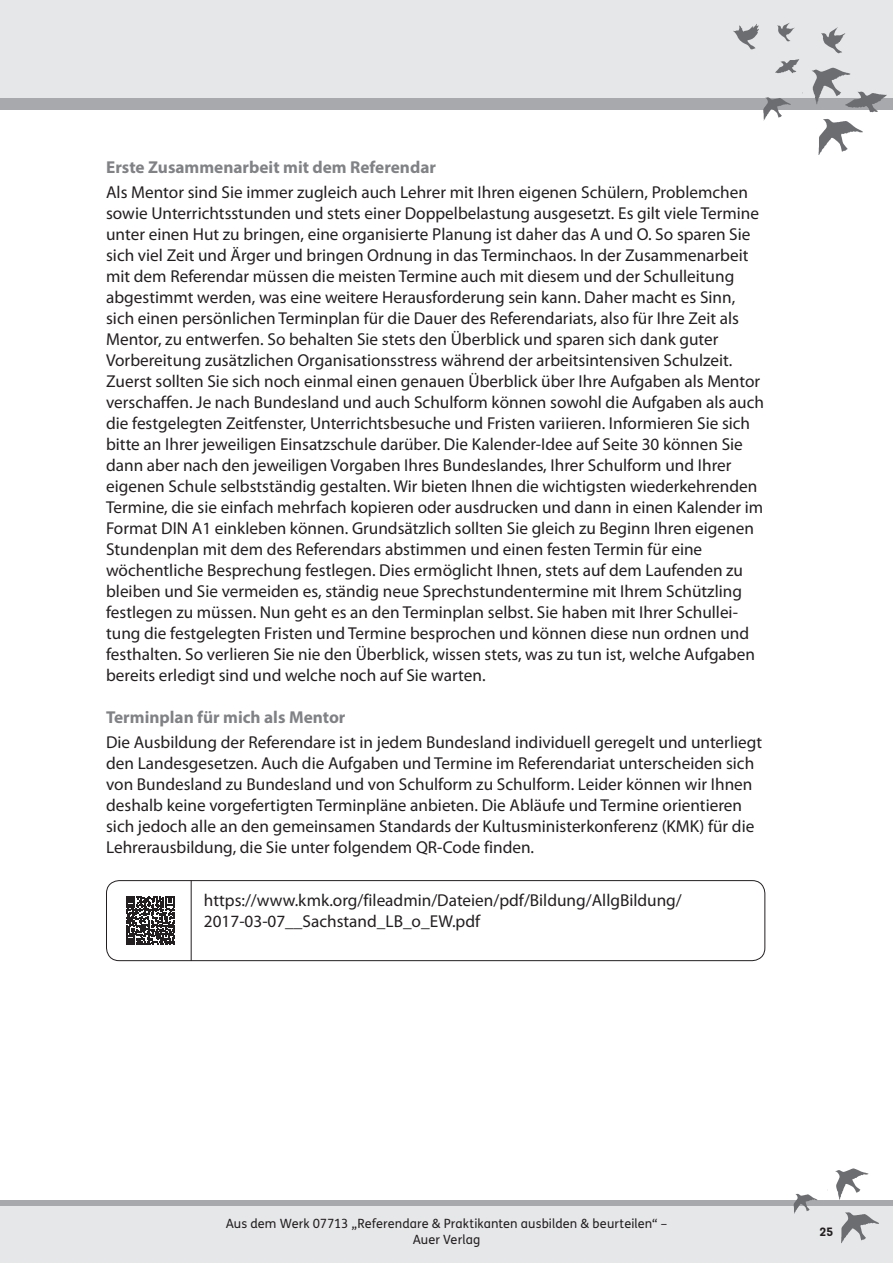
<style>
.page{position:relative;width:893px;height:1263px;background:#fff}
.page>*{position:absolute;margin:0;border:0;box-sizing:border-box;transform-origin:0 0}
.t1{font:17.25px/21px "Myriad Pro";color:#231f20}
.t2{font:700 17.25px "Myriad Pro";color:#808285}
.t3{font:700 13.5px "FS Dillon";color:#231f20}
.t4{font:12.75px/16.5px "FS Klett";letter-spacing:.005em;color:#231f20;text-align:center}
</style>
<div class="page">
<div style="left:0;top:1205px;width:893px;height:58px;background:#e6e7e9"></div>
<div style="left:0;top:1200px;width:893px;height:6px;background:#a8a9ad"></div>
<div style="left:0;top:0;width:893px;height:109px;background:#e6e7e9"></div>
<div style="left:0;top:98px;width:893px;height:11px;background:#a8a9ad"></div>
<img style="left:793px;top:1168px;width:86px;height:75px">
<img style="left:730px;top:23px;width:162px;height:132px">
<hr style="left:191px;top:880px;width:1px;height:81px;background:#231f20">
<svg style="left:126px;top:896px;width:49px;height:49px"></svg>
<div style="left:106px;top:880px;width:659px;height:81px;border:1px solid #231f20;border-radius:13px"></div>
<p class="t2" style="left:106px;top:156px;width:331px">Erste Zusammenarbeit mit dem Referendar</p>
<p class="t1" style="left:106px;top:181px;width:659px">Als Mentor sind Sie immer zugleich auch Lehrer mit Ihren eigenen Schülern, Problemchen sowie Unterrichtsstunden und stets einer Doppelbelastung ausgesetzt. Es gilt viele Termine unter einen Hut zu bringen, eine organisierte Planung ist daher das A und O. So sparen Sie sich viel Zeit und Ärger und bringen Ordnung in das Terminchaos. In der Zusammenarbeit mit dem Referendar müssen die meisten Termine auch mit diesem und der Schulleitung abgestimmt werden, was eine weitere Herausforderung sein kann. Daher macht es Sinn, sich einen persönlichen Terminplan für die Dauer des Referendariats, also für Ihre Zeit als Mentor, zu entwerfen. So behalten Sie stets den Überblick und sparen sich dank guter Vorbereitung zusätzlichen Organisationsstress während der arbeitsintensiven Schulzeit.<br>Zuerst sollten Sie sich noch einmal einen genauen Überblick über Ihre Aufgaben als Mentor verschaffen. Je nach Bundesland und auch Schulform können sowohl die Aufgaben als auch die festgelegten Zeitfenster, Unterrichtsbesuche und Fristen variieren. Informieren Sie sich bitte an Ihrer jeweiligen Einsatzschule darüber. Die Kalender-Idee auf Seite 30 können Sie dann aber nach den jeweiligen Vorgaben Ihres Bundeslandes, Ihrer Schulform und Ihrer eigenen Schule selbstständig gestalten. Wir bieten Ihnen die wichtigsten wiederkehrenden Termine, die sie einfach mehrfach kopieren oder ausdrucken und dann in einen Kalender im Format DIN A1 einkleben können. Grundsätzlich sollten Sie gleich zu Beginn Ihren eigenen Stundenplan mit dem des Referendars abstimmen und einen festen Termin für eine wöchentliche Besprechung festlegen. Dies ermöglicht Ihnen, stets auf dem Laufenden zu bleiben und Sie vermeiden es, ständig neue Sprechstundentermine mit Ihrem Schützling festlegen zu müssen. Nun geht es an den Terminplan selbst. Sie haben mit Ihrer Schullei&shy;tung die festgelegten Fristen und Termine besprochen und können diese nun ordnen und festhalten. So verlieren Sie nie den Überblick, wissen stets, was zu tun ist, welche Aufgaben bereits erledigt sind und welche noch auf Sie warten.</p>
<p class="t2" style="left:106px;top:706px;width:241px">Terminplan für mich als Mentor</p>
<p class="t1" style="left:106px;top:731px;width:657px">Die Ausbildung der Referendare ist in jedem Bundesland individuell geregelt und unterliegt den Landesgesetzen. Auch die Aufgaben und Termine im Referendariat unterscheiden sich von Bundesland zu Bundesland und von Schulform zu Schulform. Leider können wir Ihnen deshalb keine vorgefertigten Terminpläne anbieten. Die Abläufe und Termine orientieren sich jedoch alle an den gemeinsamen Standards der Kultusministerkonferenz (KMK) für die Lehrerausbildung, die Sie unter folgendem QR-Code finden.</p>
<p class="t1" style="left:204px;top:889px;width:479px">https://www.kmk.org/fileadmin/Dateien/pdf/Bildung/AllgBildung/<br>2017-03-07__Sachstand_LB_o_EW.pdf</p>
<p class="t4" style="left:226px;top:1215px;width:443px">Aus dem Werk 07713 „Referendare &amp; Praktikanten ausbilden &amp; beurteilen“ –<br>Auer Verlag</p>
<p class="t3" style="left:820px;top:1221px;width:15px">25</p>
</div>
